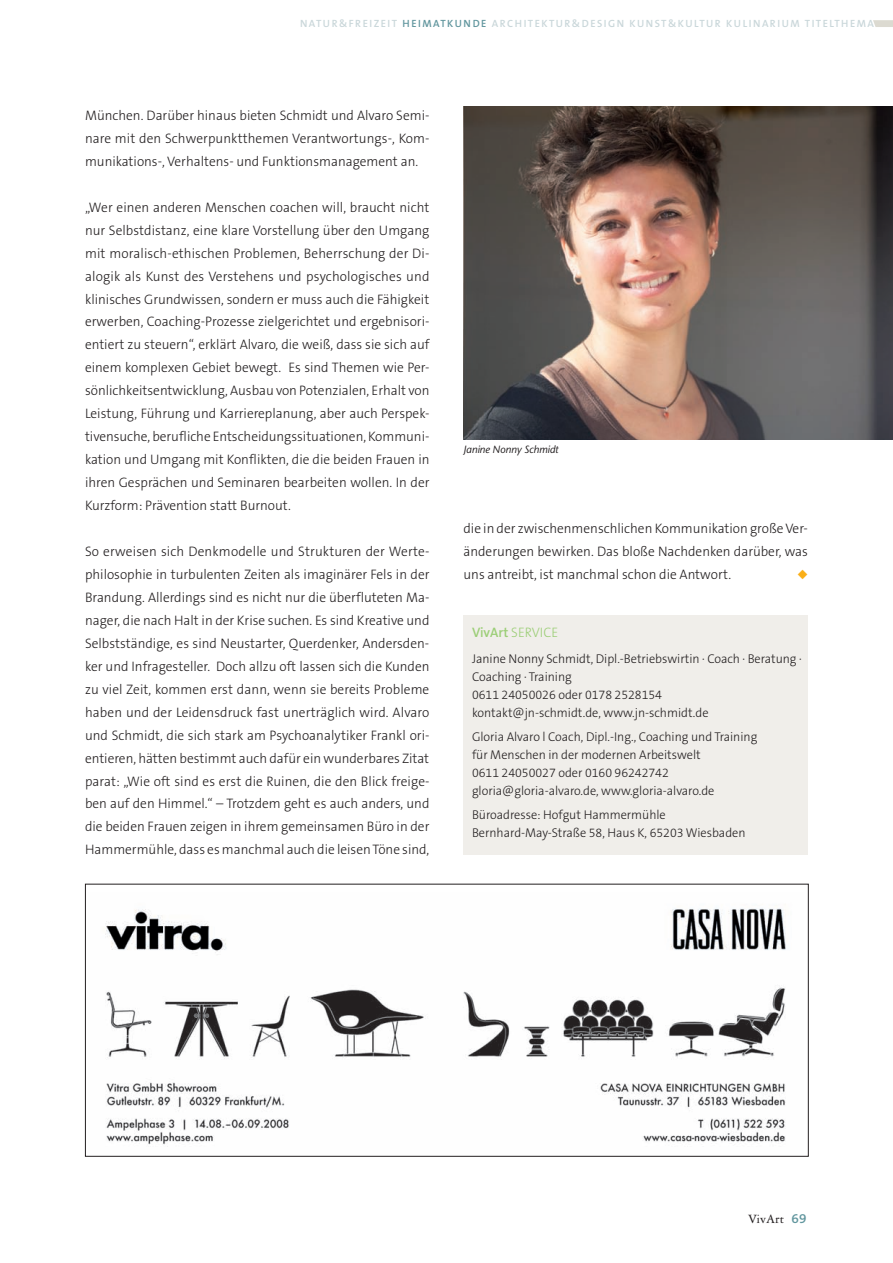
<style>
.page{position:relative;width:893px;height:1263px;background:#fff}
.page>*{position:absolute;margin:0;border:0;box-sizing:border-box;transform-origin:0 0}
.t1{font:300 13.8px/23px "The Sans B3";color:#231f20;text-align:justify}
.t2{font:300 13.8px "The Sans B3";color:#9cce77}
.t3{font:13.5px "Garamond Three";color:#231f20}
.t4{font:300 12.75px/18px "The Sans B3";color:#231f20}
.t5{font:600 10.5px "The Sans B6";letter-spacing:.14em;color:#cad7da}
.t6{font:italic 10.5px "Stone Sans";color:#231f20}
.s1{color:#61969e}
.s2{font-family:"The Sans B6";font-weight:600}
.s3{font-family:"The Sans B6";font-weight:600;color:#61969e}
</style>
<div class="page">
<div style="left:463px;top:615px;width:345px;height:240px;background:#f0eeea"></div>
<img style="left:105px;top:908px;width:681px;height:239px">
<div style="left:85px;top:884px;width:724px;height:273px;border:1px solid #231f20"></div>
<img style="left:463px;top:106px;width:430px;height:333px">
<svg style="left:873px;top:20px;width:20px;height:7px"></svg>
<p class="t5" style="left:300px;top:18px;width:51px">NAT UR&amp;FREI</p>
<p class="t5" style="left:374px;top:18px;width:163px">ZEITEIT <span class="s1">HEIMATKU NDE</span> ARCHITEKTU</p>
<p class="t5" style="left:565px;top:18px;width:255px">R&amp;DESIGN KU NST&amp;KU LTU R KU LINARIUM TTEITELTHEMA</p>
<p class="t1" style="left:85px;top:104px;width:346px">München. Darüber hinaus bieten Schmidt und Alvaro Semi&shy;nare mit den Schwerpunktthemen Verantwortungs-, Kom&shy;munikations-, Verhaltens- und Funktionsmanagement an.</p>
<p class="t1" style="left:85px;top:196px;width:346px">„Wer einen anderen Menschen coachen will, braucht nicht nur Selbstdistanz, eine klare Vorstellung über den Umgang mit moralisch-ethischen Problemen, Beherrschung der Di&shy;alogik als Kunst des Verstehens und psychologisches und klinisches Grundwissen, sondern er muss auch die Fähigkeit erwerben, Coaching-Prozesse zielgerichtet und ergebnisori&shy;entiert zu steuern“, erklärt Alvaro, die weiß, dass sie sich auf einem komplexen Gebiet bewegt. Es sind Themen wie Per&shy;sönlichkeitsentwicklung, Ausbau von Potenzialen, Erhalt von Leistung, Führung und Karriereplanung, aber auch Perspek&shy;tivensuche, berufliche Entscheidungssituationen, Kommuni&shy;kation und Umgang mit Konflikten, die die beiden Frauen in ihren Gesprächen und Seminaren bearbeiten wollen. In der Kurzform: Prävention statt Burnout.</p>
<p class="t1" style="left:85px;top:540px;width:346px">So erweisen sich Denkmodelle und Strukturen der Werte&shy;philosophie in turbulenten Zeiten als imaginärer Fels in der Brandung. Allerdings sind es nicht nur die überfluteten Ma&shy;nager, die nach Halt in der Krise suchen. Es sind Kreative und Selbstständige, es sind Neustarter, Querdenker, Andersden&shy;ker und Infragesteller. Doch allzu oft lassen sich die Kunden zu viel Zeit, kommen erst dann, wenn sie bereits Probleme haben und der Leidensdruck fast unerträglich wird. Alvaro und Schmidt, die sich stark am Psychoanalytiker Frankl ori&shy;entieren, hätten bestimmt auch dafür ein wunderbares Zitat parat: „Wie oft sind es erst die Ruinen, die den Blick freige&shy;ben auf den Himmel.“ – Trotzdem geht es auch anders, und die beiden Frauen zeigen in ihrem gemeinsamen Büro in der Hammermühle, dass es manchmal auch die leisen Töne sind,</p>
<p class="t6" style="left:463px;top:443px;width:97px">Janine Nonny Schmidt</p>
<p class="t1" style="left:463px;top:517px;width:346px">die in der zwischenmenschlichen Kommunikation große Ver&shy;änderungen bewirken. Das bloße Nachdenken darüber, was uns antreibt, ist manchmal schon die Antwort.</p>
<p class="t2" style="left:472px;top:626px;width:88px"><span class="s2">VIVART</span> SERVICE</p>
<p class="t4" style="left:472px;top:650px;width:331px">Janine Nonny Schmidt, Dipl.-Betriebswirtin ∙ Coach ∙ Beratung ∙ Coaching ∙ Training<br>0611 24050026 oder 0178 2528154<br>kontakt@jn-schmidt.de, www.jn-schmidt.de</p>
<p class="t4" style="left:472px;top:728px;width:287px">Gloria Alvaro l Coach, Dipl.-Ing., Coaching und Training für Menschen in der modernen Arbeitswelt<br>0611 24050027 oder 0160 96242742 gloria@gloria-alvaro.de, www.gloria-alvaro.de</p>
<p class="t4" style="left:472px;top:806px;width:275px">Büroadresse: Hofgut Hammermühle<br>Bernhard-May-Straße 58, Haus K, 65203 Wiesbaden</p>
<p class="t3" style="left:748px;top:1212px;width:60px">VivArt <span class="s3">69</span></p>
</div>
